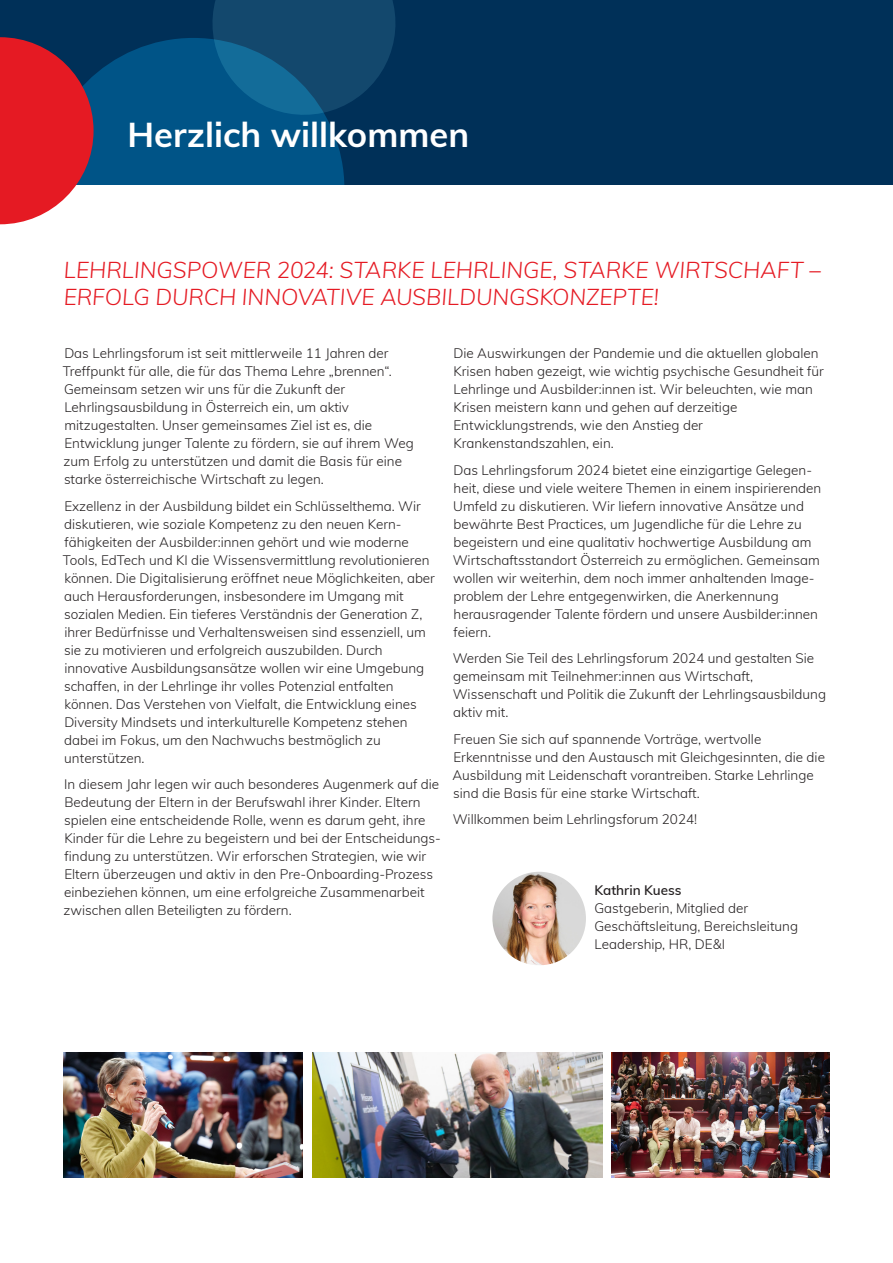
<style>
.page{position:relative;width:893px;height:1263px;background:#fff}
.page>*{position:absolute;margin:0;border:0;box-sizing:border-box;transform-origin:0 0}
.SeitenHead_Muli_34_p{font:700 34.5px "Muli";color:#fff}
.Kasten_MULI_LIGHT_18{font:italic 300 22.5px/27px "Muli";color:#e51a23}
.Muli_light_10_pt_13{font:300 13.5px/18px "Muli";color:#231f20}
.t1{font:600 13.5px "Muli";color:#231f20}
</style>
<div class="page">
<div style="left:0;top:0;width:893px;height:185px;background:#003058"></div>
<svg style="left:0;top:0;width:395px;height:224px"></svg>
<img style="left:492px;top:872px;width:94px;height:93px;border-radius:47px">
<img style="left:611px;top:1052px;width:218px;height:126px">
<img style="left:64px;top:1052px;width:239px;height:126px">
<img style="left:312px;top:1052px;width:290px;height:126px">
<p class="SeitenHead_Muli_34_p" style="left:128px;top:110px;width:343px">Herzlich willkommen</p>
<p class="Kasten_MULI_LIGHT_18" style="left:64px;top:255px;width:758px">LEHRLINGSPOWER 2024: STARKE LEHRLINGE, STARKE WIRTSCHAFT –<br>ERFOLG DURCH INNOVATIVE AUSBILDUNGSKONZEPTE!</p>
<p class="Muli_light_10_pt_13" style="left:63px;top:343px;width:352px">Das Lehrlingsforum ist seit mittlerweile 11 Jahren der Treffpunkt für alle, die für das Thema Lehre „brennen“.<br>Gemeinsam setzen wir uns für die Zukunft der Lehrlingsausbildung in Österreich ein, um aktiv mitzugestalten. Unser gemeinsames Ziel ist es, die Entwicklung junger Talente zu fördern, sie auf ihrem Weg zum Erfolg zu unterstützen und damit die Basis für eine starke österreichische Wirtschaft zu legen.</p>
<p class="Muli_light_10_pt_13" style="left:63px;top:496px;width:374px">Exzellenz in der Ausbildung bildet ein Schlüsselthema. Wir diskutieren, wie soziale Kompetenz zu den neuen Kern&shy;fähigkeiten der Ausbilder:innen gehört und wie moderne Tools, EdTech und KI die Wissensvermittlung revolutionieren können. Die Digitalisierung eröffnet neue Möglichkeiten, aber auch Herausforderungen, insbesondere im Umgang mit sozialen Medien. Ein tieferes Verständnis der Generation Z, ihrer Bedürfnisse und Verhaltensweisen sind essenziell, um sie zu motivieren und erfolgreich auszubilden. Durch innovative Ausbildungsansätze wollen wir eine Umgebung schaffen, in der Lehrlinge ihr volles Potenzial entfalten können. Das Verstehen von Vielfalt, die Entwicklung eines Diversity Mindsets und interkulturelle Kompetenz stehen dabei im Fokus, um den Nachwuchs bestmöglich zu unterstützen.</p>
<p class="Muli_light_10_pt_13" style="left:64px;top:774px;width:377px">In diesem Jahr legen wir auch besonderes Augenmerk auf die Bedeutung der Eltern in der Berufswahl ihrer Kinder. Eltern spielen eine entscheidende Rolle, wenn es darum geht, ihre Kinder für die Lehre zu begeistern und bei der Entscheidungs&shy;findung zu unterstützen. Wir erforschen Strategien, wie wir Eltern überzeugen und aktiv in den Pre-Onboarding-Prozess einbeziehen können, um eine erfolgreiche Zusammenarbeit zwischen allen Beteiligten zu fördern.</p>
<p class="Muli_light_10_pt_13" style="left:453px;top:343px;width:372px">Die Auswirkungen der Pandemie und die aktuellen globalen Krisen haben gezeigt, wie wichtig psychische Gesundheit für Lehrlinge und Ausbilder:innen ist. Wir beleuchten, wie man Krisen meistern kann und gehen auf derzeitige Entwicklungstrends, wie den Anstieg der Krankenstandszahlen, ein.</p>
<p class="Muli_light_10_pt_13" style="left:453px;top:460px;width:370px">Das Lehrlingsforum 2024 bietet eine einzigartige Gelegen&shy;heit, diese und viele weitere Themen in einem inspirierenden Umfeld zu diskutieren. Wir liefern innovative Ansätze und bewährte Best Practices, um Jugendliche für die Lehre zu begeistern und eine qualitativ hochwertige Ausbildung am Wirtschaftsstandort Österreich zu ermöglichen. Gemeinsam wollen wir weiterhin, dem noch immer anhaltenden Image&shy;problem der Lehre entgegenwirken, die Anerkennung herausragender Talente fördern und unsere Ausbilder:innen feiern.</p>
<p class="Muli_light_10_pt_13" style="left:453px;top:648px;width:375px">Werden Sie Teil des Lehrlingsforum 2024 und gestalten Sie gemeinsam mit Teilnehmer:innen aus Wirtschaft, Wissenschaft und Politik die Zukunft der Lehrlingsausbildung aktiv mit.</p>
<p class="Muli_light_10_pt_13" style="left:452px;top:729px;width:374px">Freuen Sie sich auf spannende Vorträge, wertvolle Erkenntnisse und den Austausch mit Gleichgesinnten, die die Ausbildung mit Leidenschaft vorantreiben. Starke Lehrlinge sind die Basis für eine starke Wirtschaft.</p>
<p class="Muli_light_10_pt_13" style="left:453px;top:810px;width:246px">Willkommen beim Lehrlingsforum 2024!</p>
<p class="t1" style="left:594px;top:880px;width:89px">Kathrin Kuess</p>
<p class="Muli_light_10_pt_13" style="left:594px;top:898px;width:205px">Gastgeberin, Mitglied der<br>Geschäftsleitung, Bereichsleitung<br>Leadership, HR, DE&amp;I</p>
</div>
